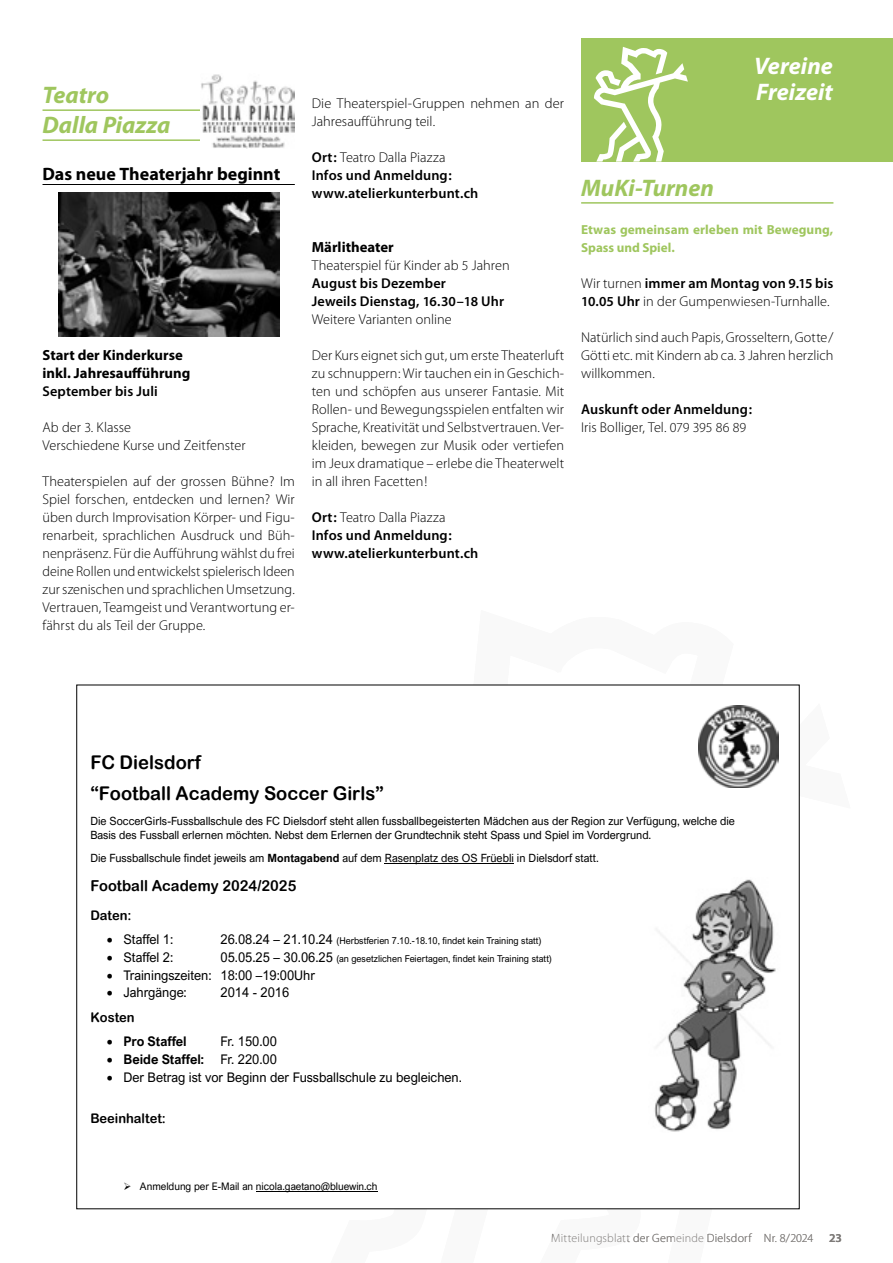
<style>
.page{position:relative;width:893px;height:1263px;background:#fff}
.page>*{position:absolute;margin:0;border:0;box-sizing:border-box;transform-origin:0 0}
.t1{font:italic 700 24px/25.5px "Myriad Pro";color:#fff}
.t2{font:italic 700 24px/30px "Myriad Pro";color:#9fc65e}
.t3{font:18.9px/31.2px "Arial Rounded MT Bold";color:#000}
.t4{font:700 18px "Myriad Pro";color:#000}
.t5{font:15.15px "Arial Rounded MT Bold";color:#000}
.t6{font:700 14.7px/18px "Myriad Pro";color:#000}
.t7{font:300 14.25px/18px "Myriad Pro";color:#000}
.t8{font:600 14.25px/18px "Myriad Pro";letter-spacing:.01em;color:#000}
.t9{font:13.2px "Arial Nova";color:#000}
.t10{font:700 13.2px/18px "Myriad Pro";color:#9fc65e}
.t11{font:700 13.2px "Arial Nova";color:#000}
.t12{font:13.2px "Arial Rounded MT Bold";color:#000}
.t13{font:300 12px "Myriad Pro";letter-spacing:.015em;color:#7f7c7a}
.t14{font:600 12px "Myriad Pro";color:#7f7c7a}
.t15{font:11.4px/14.9px "Arial Nova";color:#000}
.t16{font:10.5px "Arial Nova";color:#000}
.t17{font:9.45px "Arial Nova";color:#000}
.s1{font-weight:300}
.s2{font-size:13.8px}
.s3{font-weight:600}
.s4{font-weight:600;font-size:13.8px}
.s5{font-weight:300;font-size:13.8px}
.s6{font-weight:700}
.s7{font-size:13.2px}
.s8{font-weight:400}
</style>
<div class="page">
<hr style="left:43px;top:109px;width:252px;height:2px;background:#9fc65e">
<hr style="left:43px;top:139px;width:252px;height:2px;background:#9fc65e">
<hr style="left:43px;top:184px;width:252px;height:1px;background:#000">
<hr style="left:581px;top:202px;width:252px;height:2px;background:#9fc65e">
<img style="left:200px;top:74px;width:95px;height:75px">
<img style="left:59px;top:192px;width:221px;height:144px">
<hr style="left:256px;top:1191px;width:121px;height:1px;background:#000">
<img style="left:654px;top:879px;width:122px;height:253px">
<hr style="left:385px;top:863px;width:129px;height:1px;background:#000">
<img style="left:699px;top:705px;width:80px;height:83px">
<div style="left:581px;top:38px;width:312px;height:124px;background:#9fc65e"></div>
<svg style="left:594px;top:47px;width:94px;height:115px"></svg>
<h1 class="t2" style="left:43px;top:80px;width:130px">Teatro<br>Dalla Piazza</h1>
<p class="t4" style="left:43px;top:164px;width:239px">Das neue Theaterjahr beginnt</p>
<p class="t7" style="left:312px;top:94px;width:254px">Die Theaterspiel-Gruppen nehmen an der<br>Jahresaufführung teil.</p>
<p class="t8" style="left:312px;top:148px;width:168px">Ort: <span class="s1">Teatro Dalla Piazza<br></span>Infos und Anmeldung: www.atelierkunterbunt.ch</p>
<p class="t6" style="left:43px;top:346px;width:149px">Start der Kinderkurse inkl. Jahresaufführung</p>
<p class="t8" style="left:43px;top:382px;width:117px">September bis Juli</p>
<p class="t7" style="left:43px;top:418px;width:205px">Ab der <span class="s2">3</span>. Klasse<br>Verschiedene Kurse und Zeitfenster</p>
<p class="t7" style="left:43px;top:472px;width:254px;text-align:justify">Theaterspielen auf der grossen Bühne? Im Spiel forschen, entdecken und lernen? Wir üben durch Improvisation Körper- und Figu&shy;renarbeit, sprachlichen Ausdruck und Büh&shy;nenpräsenz. Für die Aufführung wählst du frei deine Rollen und entwickelst spielerisch Ideen zur szenischen und sprachlichen Umsetzung.<br>Vertrauen, Teamgeist und Verantwortung er&shy;fährst du als Teil der Gruppe.</p>
<p class="t6" style="left:312px;top:238px;width:83px">Märlitheater</p>
<p class="t7" style="left:312px;top:256px;width:199px">Theaterspiel für Kinder ab <span class="s2">5</span> Jahren<br><span class="s3">August bis Dezember<br>Jeweils Dienstag,</span> <span class="s4">16</span><span class="s3">.</span><span class="s4">30</span><span class="s3">–</span><span class="s4">18</span> <span class="s3">Uhr<br></span>Weitere Varianten online</p>
<p class="t7" style="left:312px;top:346px;width:254px;text-align:justify">Der Kurs eignet sich gut, um erste Theaterluft zu schnuppern: Wir tauchen ein in Geschich&shy;ten und schöpfen aus unserer Fantasie. Mit Rollen- und Bewegungsspielen entfalten wir Sprache, Kreativität und Selbstvertrauen. Ver&shy;kleiden, bewegen zur Musik oder vertiefen im Jeux dramatique – erlebe die Theaterwelt in all ihren Facetten!</p>
<p class="t8" style="left:312px;top:508px;width:168px">Ort: <span class="s1">Teatro Dalla Piazza<br></span>Infos und Anmeldung: www.atelierkunterbunt.ch</p>
<h1 class="t1" style="left:727px;top:54px;width:107px">Politisch<br>Gem nde</h1>
<h1 class="t1" style="left:754px;top:54px;width:80px">Vereine<br>Freizeit</h1>
<h1 class="t2" style="left:581px;top:173px;width:134px">MuKi-Turnen</h1>
<p class="t10" style="left:581px;top:221px;width:254px">Etwas gemeinsam erleben mit Bewegung,<br>Spass und Spiel.</p>
<p class="t7" style="left:581px;top:274px;width:254px">Wir turnen <span class="s3">immer am Montag von</span> <span class="s4">9</span><span class="s3">.</span><span class="s4">15</span> <span class="s3">bis<br></span><span class="s4">10</span><span class="s3">.</span><span class="s4">05</span> <span class="s3">Uhr</span> in der Gumpenwiesen-Turnhalle.</p>
<p class="t7" style="left:581px;top:328px;width:254px;text-align:justify">Natürlich sind auch Papis, Grosseltern, Gotte/ Götti etc. mit Kindern ab ca. <span class="s2">3</span> Jahren herzlich willkommen.</p>
<p class="t8" style="left:581px;top:400px;width:172px">Auskunft oder Anmeldung:<br><span class="s1">Iris Bolliger, Tel.</span> <span class="s5">079 395 86 89</span></p>
<h2 class="t3" style="left:90px;top:746px;width:295px">FC Dielsdorf<br>“Football Academy Soccer Girls”</h2>
<p class="t15" style="left:90px;top:813px;width:646px">Die SoccerGirls-Fussballschule des FC Dielsdorf steht allen fussballbegeisterten Mädchen aus der Region zur Verfügung, welche die<br>Basis des Fussball erlernen möchten. Nebst dem Erlernen der Grundtechnik steht Spass und Spiel im Vordergrund.</p>
<p class="t15" style="left:90px;top:850px;width:510px">Die Fussballschule findet jeweils am <span class="s6">Montagabend</span> auf dem Rasenplatz des OS Früebli in Dielsdorf statt.</p>
<p class="t5" style="left:90px;top:877px;width:208px">Football Academy 2024/2025</p>
<p class="t12" style="left:90px;top:907px;width:43px">Daten:</p>
<p class="t9" style="left:107px;top:932px;width:68px">• Staffel 1:</p>
<p class="t17" style="left:221px;top:936px;width:322px"><span class="s7">26.08.24 – 21.10.24</span> (Herbstferien 7.10.-18.10, findet kein Training statt)</p>
<p class="t9" style="left:107px;top:950px;width:68px">• Staffel 2:</p>
<p class="t17" style="left:221px;top:953px;width:333px"><span class="s7">05.05.25 – 30.06.25</span> (an gesetzlichen Feiertagen, findet kein Training statt)</p>
<p class="t9" style="left:107px;top:967px;width:210px">• Trainingszeiten: 18:00 –19:00Uhr</p>
<p class="t9" style="left:107px;top:985px;width:81px">• Jahrgänge:</p>
<p class="t9" style="left:221px;top:985px;width:70px">2014 - 2016</p>
<p class="t12" style="left:90px;top:1009px;width:46px">Kosten</p>
<p class="t11" style="left:107px;top:1034px;width:81px">• Pro Staffel</p>
<p class="t9" style="left:221px;top:1034px;width:58px">Fr. 150.00</p>
<p class="t11" style="left:107px;top:1051px;width:172px">• Beide Staffel: <span class="s8">Fr. 220.00</span></p>
<p class="t9" style="left:107px;top:1069px;width:356px">• Der Betrag ist vor Beginn der Fussballschule zu begleichen.</p>
<p class="t12" style="left:90px;top:1111px;width:77px">Beeinhaltet:</p>
<p class="t16" style="left:123px;top:1180px;width:256px">➢ Anmeldung per E-Mail an nicola.gaetano@bluewin.ch</p>
<p class="t13" style="left:551px;top:1231px;width:202px">Mitteilungsblatt der Gemeinde Dielsdorf</p>
<p class="t13" style="left:764px;top:1231px;width:51px">Nr. 8/2024</p>
<p class="t14" style="left:829px;top:1231px;width:14px">23</p>
</div>
